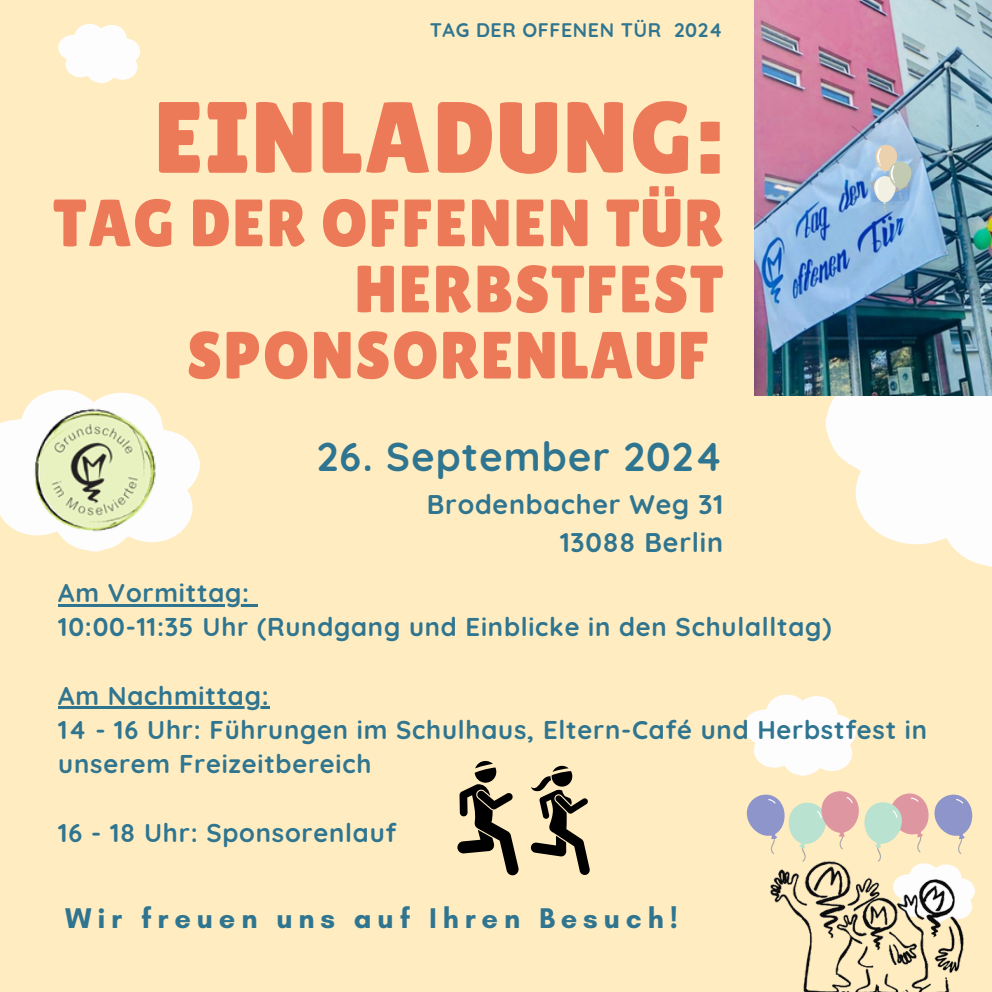
<style>
.page{position:relative;width:992px;height:992px;background:#ffedc1}
.page>*{position:absolute;margin:0;border:0;box-sizing:border-box;transform-origin:0 0}
.t1{font:101px "Lilita One";letter-spacing:.02em;color:#ec7958}
.t2{font:66.75px/66.2px "Lilita One";letter-spacing:.02em;color:#ec7958;text-align:right}
.t3{font:700 40px "Quicksand";letter-spacing:.03em;color:#307590}
.t4{font:700 29px "Glacial Indifference";letter-spacing:.2em;color:#307590}
.t5{font:700 27px/37.5px "Quicksand";letter-spacing:.03em;color:#307590;text-align:right}
.t6{font:700 25.75px/34.2px "Quicksand";letter-spacing:.03em;color:#307590}
.t7{font:700 19.5px "Quicksand";letter-spacing:.03em;color:#307590}
</style>
<div class="page">
<svg style="left:188px;top:440px;width:12px;height:83px"></svg>
<svg style="left:826px;top:396px;width:166px;height:171px;fill:#fdfdfd"></svg>
<svg style="left:58px;top:24px;width:82px;height:59px"></svg>
<svg style="left:744px;top:694px;width:112px;height:81px"></svg>
<img style="left:754px;top:0;width:238px;height:396px">
<img style="left:0;top:390px;width:188px;height:162px">
<img style="left:803px;top:923px;width:161px;height:69px">
<svg style="left:746px;top:791px;width:229px;height:132px"></svg>
<svg style="left:817px;top:810px;width:5px;height:8px"></svg>
<svg style="left:911px;top:797px;width:8px;height:5px"></svg>
<svg style="left:846px;top:797px;width:7px;height:6px"></svg>
<svg style="left:892px;top:810px;width:5px;height:8px"></svg>
<hr style="left:58px;top:604px;width:192px;height:2px;background:#307590">
<svg style="left:250px;top:604px;width:8px;height:2px"></svg>
<hr style="left:58px;top:707px;width:211px;height:2px;background:#307590">
<svg style="left:874px;top:145px;width:37px;height:69px"></svg>
<svg style="left:457px;top:761px;width:62px;height:114px"></svg>
<svg style="left:530px;top:765px;width:60px;height:110px"></svg>
<p class="t7" style="left:430px;top:17px;width:294px">TAG DER OFFENEN TÜR 2024</p>
<p class="t1" style="left:154px;top:80px;width:570px">EINLADUNG:</p>
<p class="t2" style="left:53px;top:190px;width:672px">TAG DER OFFENEN TÜR<br>HERBSTFEST<br>SPONSORENLAUF</p>
<p class="t3" style="left:317px;top:431px;width:407px">26. September 2024</p>
<p class="t5" style="left:427px;top:485px;width:298px">Brodenbacher Weg 31<br>13088 Berlin</p>
<p class="t6" style="left:58px;top:575px;width:775px">Am Vormittag:<br>10:00-11:35 Uhr (Rundgang und Einblicke in den Schulalltag)</p>
<p class="t6" style="left:58px;top:678px;width:870px">Am Nachmittag:<br>14 - 16 Uhr: Führungen im Schulhaus, Eltern-Café und Herbstfest in unserem Freizeitbereich</p>
<h3 class="t6" style="left:58px;top:815px;width:339px">16 - 18 Uhr: Sponsorenlauf</h3>
<p class="t4" style="left:65px;top:901px;width:614px">Wir freuen uns auf Ihren Besuch!</p>
</div>
